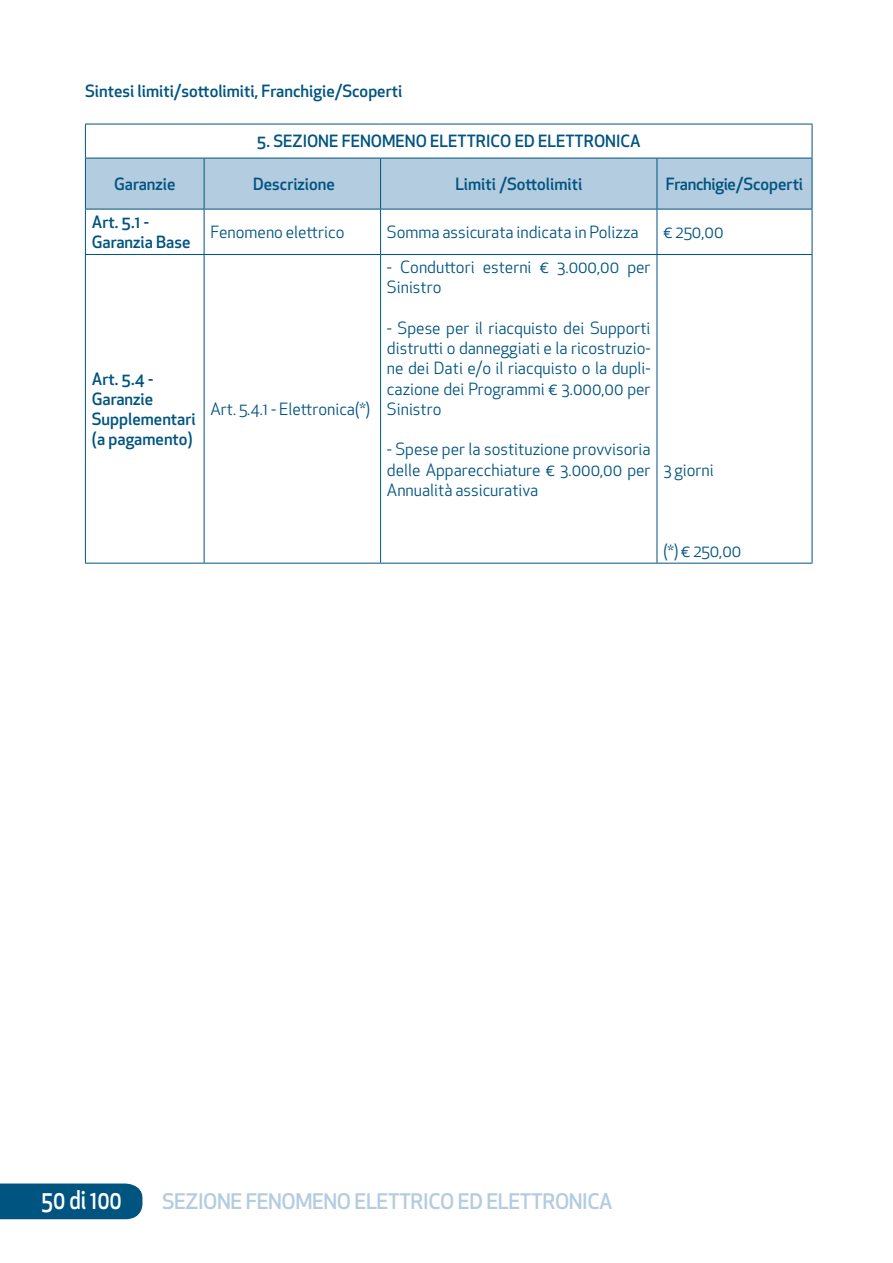
<style>
.page{position:relative;width:893px;height:1263px;background:#fff}
.page>*{position:absolute;margin:0;border:0;box-sizing:border-box;transform-origin:0 0}
.t1{font:500 25.2px "Apex New";letter-spacing:-.005em;color:#fff;scale:.83 1}
.t2{font:500 21px "Apex New";letter-spacing:-.02em;color:#b4ccdf}
.t3{font:16.5px/20.2px "Apex New";color:#005480;text-align:justify}
.t4{font:500 16.5px/20.2px "Apex New";color:#005480}
.t5{font:500 16.5px "Apex New";letter-spacing:-.02em;color:#005480}
</style>
<div class="page">
<div style="left:0;top:1183px;width:142px;height:36px;background:#005480"></div>
<div style="left:86px;top:159px;width:726px;height:50px;background:#b4ccdf"></div>
<hr style="left:85px;top:124px;width:119px;height:1px;background:#005480">
<hr style="left:85px;top:124px;width:1px;height:34px;background:#005480">
<hr style="left:204px;top:124px;width:177px;height:1px;background:#005480">
<hr style="left:381px;top:124px;width:276px;height:1px;background:#005480">
<hr style="left:657px;top:124px;width:155px;height:1px;background:#005480">
<hr style="left:85px;top:158px;width:119px;height:1px;background:#005480">
<hr style="left:85px;top:158px;width:1px;height:51px;background:#005480">
<hr style="left:85px;top:209px;width:119px;height:1px;background:#005480">
<hr style="left:85px;top:209px;width:1px;height:45px;background:#005480">
<hr style="left:85px;top:563px;width:119px;height:1px;background:#005480">
<hr style="left:812px;top:124px;width:1px;height:34px;background:#005480">
<hr style="left:204px;top:158px;width:177px;height:1px;background:#005480">
<hr style="left:204px;top:158px;width:1px;height:51px;background:#005480">
<hr style="left:381px;top:158px;width:276px;height:1px;background:#005480">
<hr style="left:380px;top:158px;width:1px;height:51px;background:#005480">
<hr style="left:657px;top:158px;width:155px;height:1px;background:#005480">
<hr style="left:657px;top:158px;width:1px;height:51px;background:#005480">
<hr style="left:812px;top:158px;width:1px;height:51px;background:#005480">
<hr style="left:204px;top:209px;width:177px;height:1px;background:#005480">
<hr style="left:204px;top:209px;width:1px;height:45px;background:#005480">
<hr style="left:381px;top:209px;width:276px;height:1px;background:#005480">
<hr style="left:380px;top:209px;width:1px;height:45px;background:#005480">
<hr style="left:657px;top:209px;width:155px;height:1px;background:#005480">
<hr style="left:657px;top:209px;width:1px;height:45px;background:#005480">
<hr style="left:812px;top:209px;width:1px;height:45px;background:#005480">
<hr style="left:85px;top:254px;width:119px;height:1px;background:#005480">
<hr style="left:85px;top:255px;width:1px;height:308px;background:#005480">
<hr style="left:204px;top:254px;width:177px;height:1px;background:#005480">
<hr style="left:204px;top:255px;width:1px;height:308px;background:#005480">
<hr style="left:381px;top:254px;width:276px;height:1px;background:#005480">
<hr style="left:380px;top:255px;width:1px;height:308px;background:#005480">
<hr style="left:657px;top:254px;width:155px;height:1px;background:#005480">
<hr style="left:657px;top:255px;width:1px;height:308px;background:#005480">
<hr style="left:812px;top:255px;width:1px;height:308px;background:#005480">
<hr style="left:204px;top:563px;width:177px;height:1px;background:#005480">
<hr style="left:381px;top:563px;width:276px;height:1px;background:#005480">
<hr style="left:657px;top:563px;width:155px;height:1px;background:#005480">
<p class="t4" style="left:85px;top:81px;width:319px">Sintesi limiti/sottolimiti, Franchigie/Scoperti</p>
<p class="t4" style="left:257px;top:131px;width:385px">5. SEZIONE FENOMENO ELETTRICO ED ELETTRONICA</p>
<p class="t4" style="left:114px;top:173px;width:63px">Garanzie</p>
<p class="t4" style="left:253px;top:173px;width:83px">Descrizione</p>
<p class="t4" style="left:455px;top:173px;width:128px">Limiti /Sottolimiti</p>
<p class="t5" style="left:666px;top:173px;width:139px">Franchigie/Scoperti</p>
<p class="t4" style="left:92px;top:211px;width:100px">Art. 5.1 -<br>Garanzia Base</p>
<p class="t3" style="left:210px;top:222px;width:135px">Fenomeno elettrico</p>
<p class="t3" style="left:387px;top:222px;width:253px">Somma assicurata indicata in Polizza</p>
<p class="t3" style="left:663px;top:222px;width:62px">€ 250,00</p>
<p class="t4" style="left:92px;top:368px;width:105px">Art. 5.4 -<br>Garanzie<br>Supplementari (a pagamento)</p>
<p class="t3" style="left:210px;top:399px;width:161px">Art. 5.4.1 - Elettronica(*)</p>
<p class="t3" style="left:387px;top:257px;width:265px">- Conduttori esterni € 3.000,00 per<br>Sinistro</p>
<p class="t3" style="left:387px;top:318px;width:265px">- Spese per il riacquisto dei Supporti distrutti o danneggiati e la ricostruzio&shy;ne dei Dati e/o il riacquisto o la dupli&shy;cazione dei Programmi € 3.000,00 per Sinistro</p>
<p class="t3" style="left:387px;top:439px;width:265px">- Spese per la sostituzione provvisoria delle Apparecchiature € 3.000,00 per Annualità assicurativa</p>
<p class="t3" style="left:663px;top:460px;width:52px">3 giorni</p>
<p class="t3" style="left:663px;top:541px;width:80px">(*) € 250,00</p>
<h1 class="t1" style="left:41px;top:1183px;width:99px">50 di 100</h1>
<p class="t2" style="left:162px;top:1187px;width:452px">SEZIONE FENOMENO ELETTRICO ED ELETTRONICA</p>
</div>
